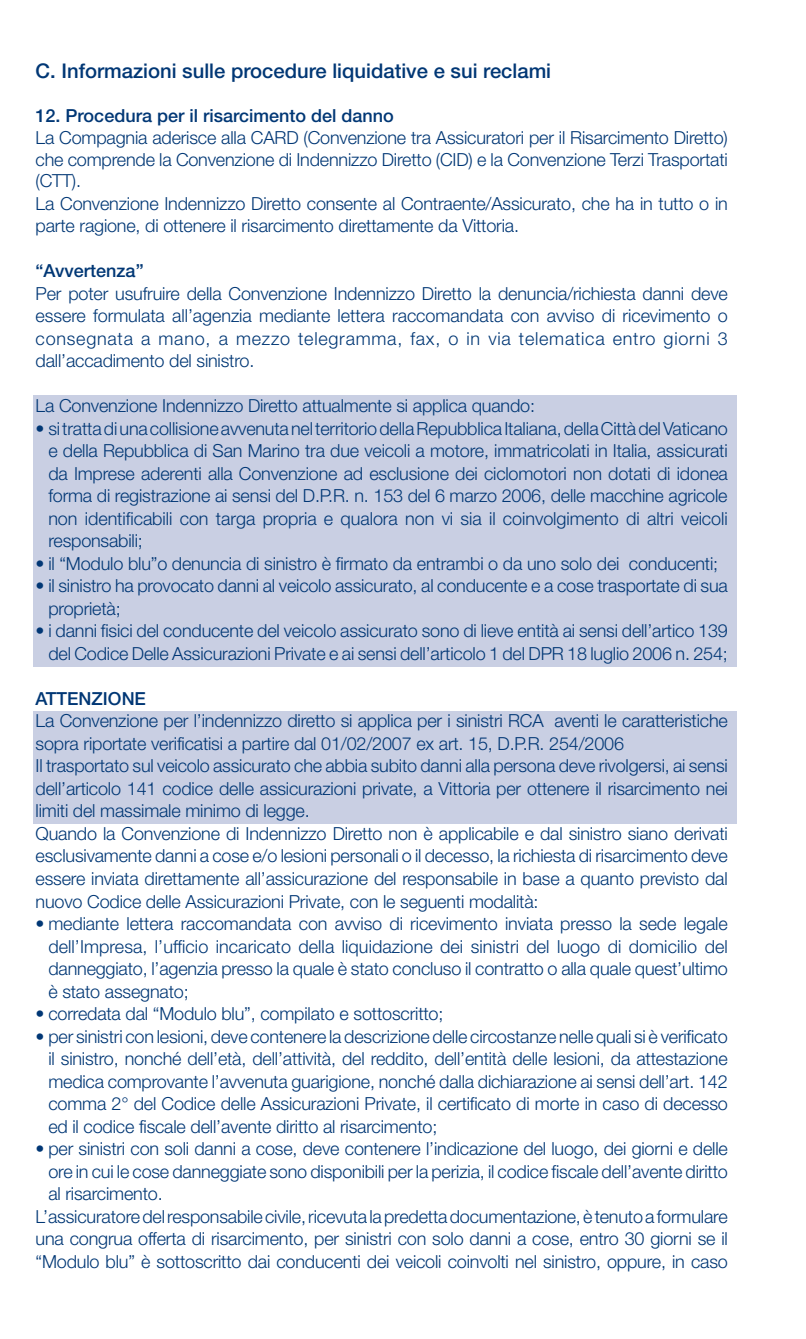
<style>
.page{position:relative;width:806px;height:1339px;background:#fff}
.page>*{position:absolute;margin:0;border:0;box-sizing:border-box;transform-origin:0 0}
.t1{font:500 20.25px "Helvetica Neue";color:#013775}
.t2{font:300 18px/22.5px "Helvetica Neue";letter-spacing:-.01em;color:#013775;text-align:justify}
.t3{font:500 18px "Helvetica Neue";color:#013775}
</style>
<div class="page">
<div style="left:33px;top:395px;width:703px;height:272px;background:#c9cfe3"></div>
<div style="left:33px;top:711px;width:703px;height:113px;background:#c9cfe3"></div>
<p class="t1" style="left:36px;top:64px;width:517px">C. Informazioni sulle procedure liquidative e sui reclami</p>
<p class="t3" style="left:36px;top:109px;width:360px">12. Procedura per il risarcimento del danno</p>
<p class="t2" style="left:36px;top:128px;width:694px;text-align:left">La Compagnia aderisce alla CARD (Convenzione tra Assicuratori per il Risarcimento Diretto) che comprende la Convenzione di Indennizzo Diretto (CID) e la Convenzione Terzi Trasportati (CTT).<br>La Convenzione Indennizzo Diretto consente al Contraente/Assicurato, che ha in tutto o in parte ragione, di ottenere il risarcimento direttamente da Vittoria.</p>
<p class="t3" style="left:36px;top:264px;width:110px">“Avvertenza”</p>
<p class="t2" style="left:36px;top:284px;width:694px">Per poter usufruire della Convenzione Indennizzo Diretto la denuncia/richiesta danni deve essere formulata all’agenzia mediante lettera raccomandata con avviso di ricevimento o consegnata a mano, a mezzo telegramma, fax, o in via telematica entro giorni 3 dall’accadimento del sinistro.</p>
<p class="t2" style="left:36px;top:396px;width:501px">La Convenzione Indennizzo Diretto attualmente si applica quando:</p>
<p class="t2" style="left:48px;top:419px;width:681px;text-indent:-13px">• si tratta di una collisione avvenuta nel territorio della Repubblica Italiana, della Città del Vaticano e della Repubblica di San Marino tra due veicoli a motore, immatricolati in Italia, assicurati da Imprese aderenti alla Convenzione ad esclusione dei ciclomotori non dotati di idonea forma di registrazione ai sensi del D.P.R. n. 153 del 6 marzo 2006, delle macchine agricole non identificabili con targa propria e qualora non vi sia il coinvolgimento di altri veicoli responsabili;</p>
<p class="t2" style="left:36px;top:554px;width:684px">• il “Modulo blu”o denuncia di sinistro è firmato da entrambi o da uno solo dei conducenti;</p>
<p class="t2" style="left:48px;top:576px;width:681px;text-indent:-13px">• il sinistro ha provocato danni al veicolo assicurato, al conducente e a cose trasportate di sua proprietà;</p>
<p class="t2" style="left:36px;top:621px;width:694px;text-align:right">• i danni fisici del conducente del veicolo assicurato sono di lieve entità ai sensi dell’artico 139 del Codice Delle Assicurazioni Private e ai sensi dell’articolo 1 del DPR 18 luglio 2006 n. 254;</p>
<p class="t3" style="left:36px;top:692px;width:112px">ATTENZIONE</p>
<p class="t2" style="left:36px;top:711px;width:694px;text-align:left">La Convenzione per l’indennizzo diretto si applica per i sinistri RCA aventi le caratteristiche sopra riportate verificatisi a partire dal 01/02/2007 ex art. 15, D.P.R. 254/2006<br>Il trasportato sul veicolo assicurato che abbia subito danni alla persona deve rivolgersi, ai sensi dell’articolo 141 codice delle assicurazioni private, a Vittoria per ottenere il risarcimento nei limiti del massimale minimo di legge.<br>Quando la Convenzione di Indennizzo Diretto non è applicabile e dal sinistro siano derivati esclusivamente danni a cose e/o lesioni personali o il decesso, la richiesta di risarcimento deve essere inviata direttamente all’assicurazione del responsabile in base a quanto previsto dal nuovo Codice delle Assicurazioni Private, con le seguenti modalità:</p>
<p class="t2" style="left:48px;top:914px;width:681px;text-indent:-13px">• mediante lettera raccomandata con avviso di ricevimento inviata presso la sede legale dell’Impresa, l’ufficio incaricato della liquidazione dei sinistri del luogo di domicilio del danneggiato, l’agenzia presso la quale è stato concluso il contratto o alla quale quest’ultimo è stato assegnato;</p>
<p class="t2" style="left:36px;top:1004px;width:409px">• corredata dal “Modulo blu”, compilato e sottoscritto;</p>
<p class="t2" style="left:48px;top:1026px;width:681px;text-indent:-13px">• per sinistri con lesioni, deve contenere la descrizione delle circostanze nelle quali si è verificato il sinistro, nonché dell’età, dell’attività, del reddito, dell’entità delle lesioni, da attestazione medica comprovante l’avvenuta guarigione, nonché dalla dichiarazione ai sensi dell’art. 142 comma 2° del Codice delle Assicurazioni Private, il certificato di morte in caso di decesso ed il codice fiscale dell’avente diritto al risarcimento;</p>
<p class="t2" style="left:36px;top:1139px;width:694px">• per sinistri con soli danni a cose, deve contenere l’indicazione del luogo, dei giorni e delle</p>
<p class="t2" style="left:48px;top:1161px;width:681px">ore in cui le cose danneggiate sono disponibili per la perizia, il codice fiscale dell’avente diritto</p>
<p class="t2" style="left:48px;top:1184px;width:116px">al risarcimento.</p>
<p class="t2" style="left:36px;top:1206px;width:693px">L’assicuratore del responsabile civile, ricevuta la predetta documentazione, è tenuto a formulare</p>
<p class="t2" style="left:36px;top:1229px;width:694px">una congrua offerta di risarcimento, per sinistri con solo danni a cose, entro 30 giorni se il</p>
<p class="t2" style="left:36px;top:1251px;width:694px">“Modulo blu” è sottoscritto dai conducenti dei veicoli coinvolti nel sinistro, oppure, in caso</p>
</div>
